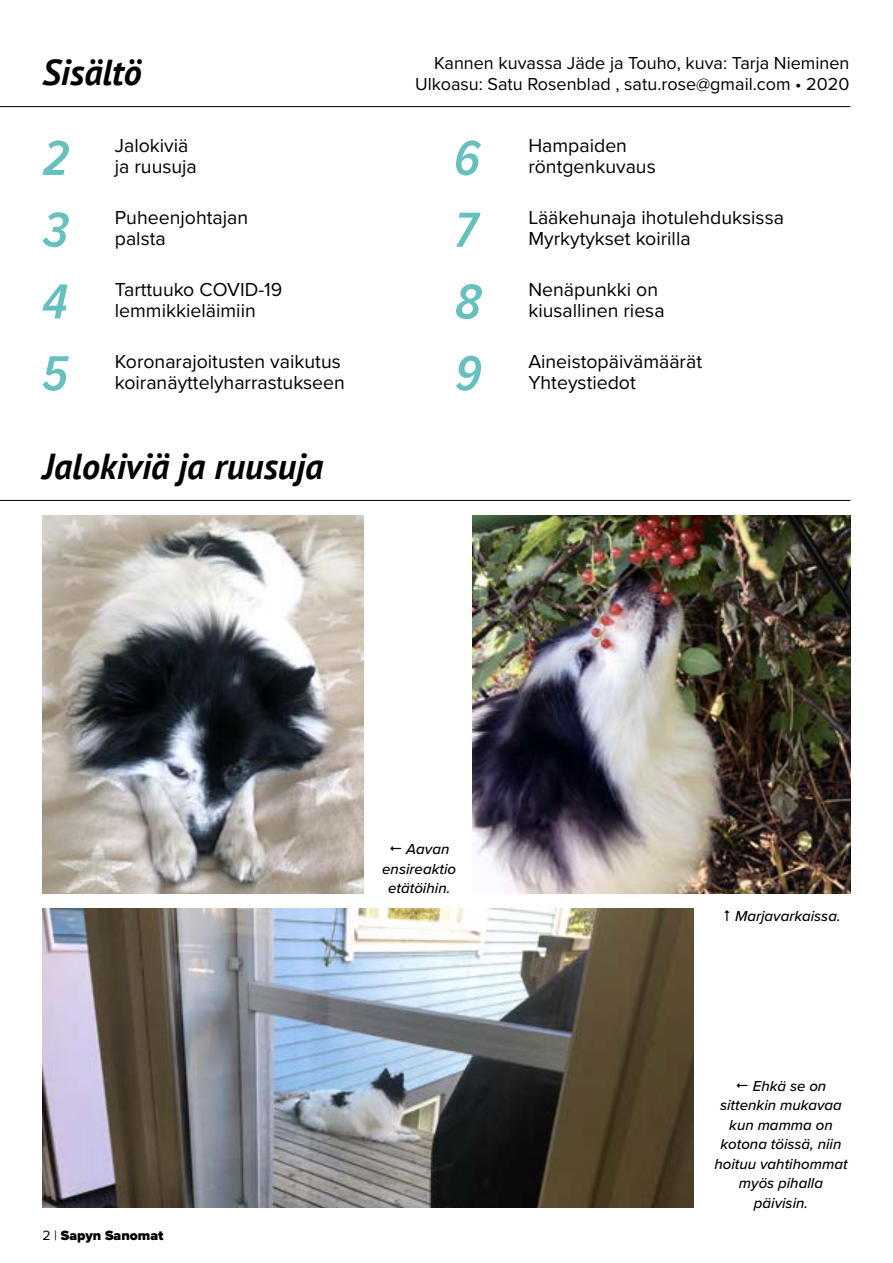
<style>
.page{position:relative;width:893px;height:1263px;background:#fff}
.page>*{position:absolute;margin:0;border:0;box-sizing:border-box;transform-origin:0 0}
.t1{font:italic 600 51px "Proxima Nova Cond";color:#66c1be}
.t2{font:italic 700 36px "PT Sans";color:#000}
.t3{font:19.5px/21px "Proxima Nova";color:#000}
.t4{font:18px/21px "Proxima Nova";color:#000;text-align:right}
.t5{font:italic 500 15px "Proxima Nova";color:#000}
.t6{font:900 13.95px "Proxima Nova";color:#000}
.s1{font-weight:400}
</style>
<div class="page">
<hr style="left:0;top:106px;width:850px;height:1px;background:#000">
<hr style="left:0;top:500px;width:850px;height:1px;background:#000">
<img style="left:43px;top:515px;width:320px;height:378px">
<img style="left:472px;top:515px;width:378px;height:378px">
<img style="left:43px;top:909px;width:650px;height:299px">
<h2 class="t2" style="left:43px;top:48px;width:101px">Sisältö</h2>
<p class="t4" style="left:415px;top:51px;width:436px">Kannen kuvassa Jäde ja Touho, kuva: Tarja Nieminen<br>Ulkoasu: Satu Rosenblad , satu.rose@gmail.com • 2020</p>
<h1 class="t1" style="left:43px;top:120px;width:27px">2</h1>
<p class="t3" style="left:115px;top:135px;width:84px">Jalokiviä ja ruusuja</p>
<h1 class="t1" style="left:43px;top:192px;width:27px">3</h1>
<p class="t3" style="left:115px;top:206px;width:135px">Puheenjohtajan palsta</p>
<h1 class="t1" style="left:42px;top:264px;width:27px">4</h1>
<p class="t3" style="left:115px;top:278px;width:169px">Tarttuuko COVID-19 lemmikkieläimiin</p>
<h1 class="t1" style="left:42px;top:336px;width:28px">5</h1>
<p class="t3" style="left:115px;top:350px;width:232px">Koronarajoitusten vaikutus koiranäyttelyharrastukseen</p>
<h2 class="t2" style="left:43px;top:442px;width:282px">Jalokiviä ja ruusuja</h2>
<h1 class="t1" style="left:454px;top:120px;width:28px">6</h1>
<p class="t3" style="left:528px;top:135px;width:129px">Hampaiden röntgenkuvaus</p>
<h1 class="t1" style="left:454px;top:192px;width:24px">7</h1>
<p class="t3" style="left:528px;top:206px;width:257px">Lääkehunaja ihotulehduksissa<br>Myrkytykset koirilla</p>
<h1 class="t1" style="left:455px;top:264px;width:27px">8</h1>
<p class="t3" style="left:528px;top:278px;width:138px">Nenäpunkki on kiusallinen riesa</p>
<h1 class="t1" style="left:455px;top:336px;width:28px">9</h1>
<p class="t3" style="left:528px;top:350px;width:175px">Aineistopäivämäärät<br>Yhteystiedot</p>
<p class="t6" style="left:43px;top:1224px;width:122px"><span class="s1">2 |</span> Sapyn Sanomat</p>
<p class="t5" style="left:406px;top:838px;width:45px">Aavan</p>
<p class="t5" style="left:382px;top:857px;width:75px">ensireaktio</p>
<p class="t5" style="left:388px;top:877px;width:64px">etätöihin.</p>
<p class="t5" style="left:735px;top:904px;width:107px">Marjavarkaissa.</p>
<p class="t5" style="left:753px;top:1074px;width:75px">Ehkä se on</p>
<p class="t5" style="left:720px;top:1094px;width:123px">sittenkin mukavaa</p>
<p class="t5" style="left:729px;top:1113px;width:105px">kun mamma on</p>
<p class="t5" style="left:720px;top:1133px;width:122px">kotona töissä, niin</p>
<p class="t5" style="left:714px;top:1152px;width:135px">hoituu vahtihommat</p>
<p class="t5" style="left:739px;top:1172px;width:86px">myös pihalla</p>
<p class="t5" style="left:754px;top:1191px;width:56px">päivisin.</p>
</div>
